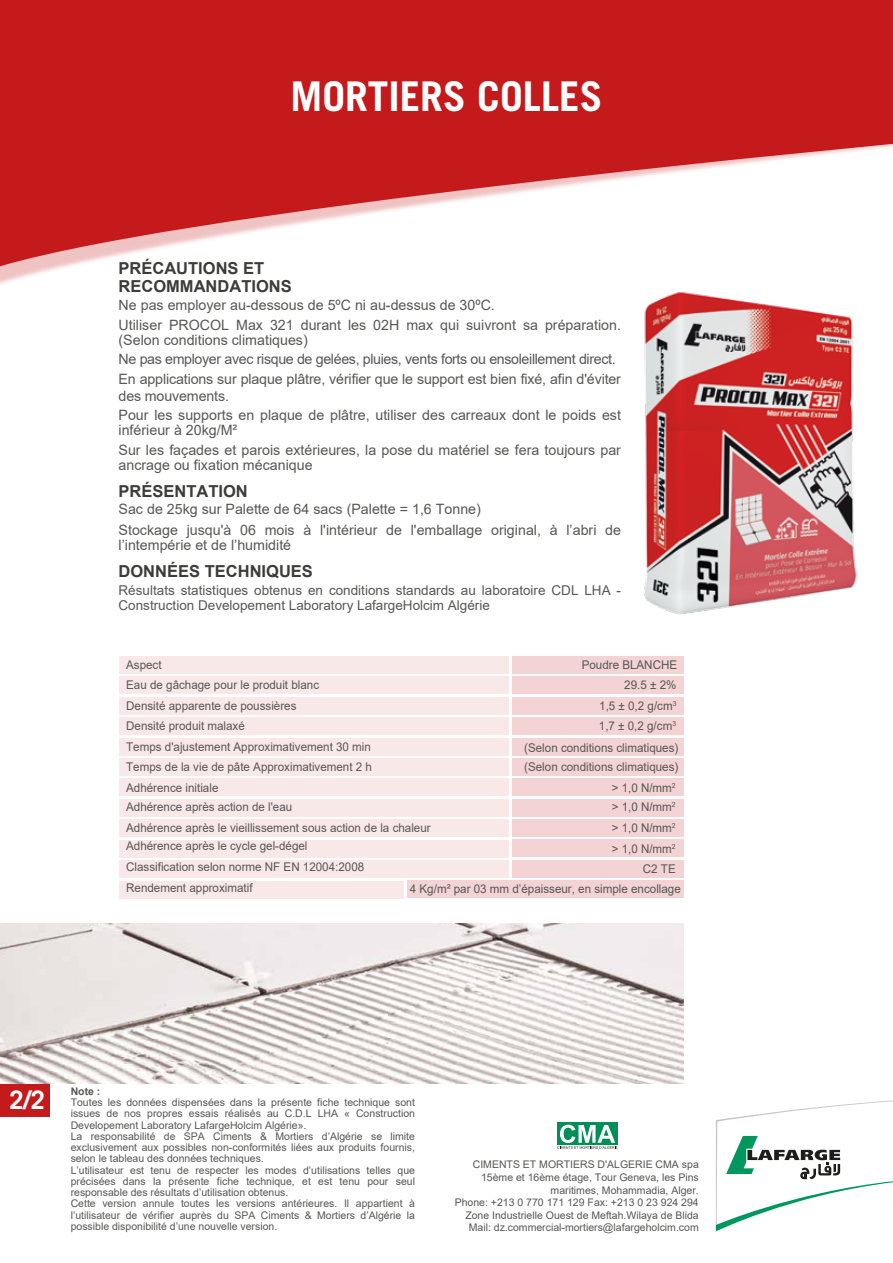
<style>
.page{position:relative;width:893px;height:1263px;background:#fff}
.page>*{position:absolute;margin:0;border:0;box-sizing:border-box;transform-origin:0 0}
.t1{font:700 40.95px "Trade Gothic LT Std";color:#fff}
.t2{font:700 25.5px "Trade Gothic LT Std";color:#fff}
.t3{font:700 16.5px/18px "Arial";color:#3c3c3b}
.t4{font:14.25px/19.5px "Arial";color:#575756}
.t5{font:13.5px/15px "Arial";color:#575756}
.t6{font:12px/20.5px "Arial";color:#575756}
.t7{font:10.5px/11.2px "Arial";color:#575756}
.t8{font:700 10.5px "Arial";color:#575756}
</style>
<div class="page">
<svg style="left:0;top:0;width:893px;height:273px;fill:#c51a1b"></svg>
<svg style="left:716px;top:1100px;width:177px;height:131px"></svg>
<div style="left:557px;top:1122px;width:61px;height:23px;background:#008f59"></div>
<svg style="left:557px;top:1125px;width:61px;height:24px"></svg>
<div style="left:0;top:1083px;width:50px;height:33px;background:#c51a1b"></div>
<div style="left:119px;top:860px;width:389px;height:17px;background:#f9e8e8"></div>
<div style="left:119px;top:656px;width:389px;height:17px;background:#f9e8e8"></div>
<div style="left:119px;top:677px;width:389px;height:17px;background:#f9e8e8"></div>
<div style="left:119px;top:697px;width:389px;height:17px;background:#f9e8e8"></div>
<div style="left:119px;top:718px;width:389px;height:17px;background:#f9e8e8"></div>
<div style="left:119px;top:738px;width:389px;height:17px;background:#f9e8e8"></div>
<div style="left:119px;top:758px;width:389px;height:17px;background:#f9e8e8"></div>
<div style="left:119px;top:779px;width:389px;height:17px;background:#f9e8e8"></div>
<div style="left:119px;top:799px;width:389px;height:17px;background:#f9e8e8"></div>
<div style="left:119px;top:820px;width:389px;height:17px;background:#f9e8e8"></div>
<div style="left:119px;top:840px;width:389px;height:17px;background:#f9e8e8"></div>
<div style="left:512px;top:656px;width:171px;height:17px;background:#f3d3d3"></div>
<div style="left:512px;top:677px;width:171px;height:17px;background:#f3d3d3"></div>
<div style="left:512px;top:697px;width:171px;height:17px;background:#f3d3d3"></div>
<div style="left:512px;top:718px;width:171px;height:17px;background:#f3d3d3"></div>
<div style="left:512px;top:738px;width:171px;height:17px;background:#f3d3d3"></div>
<div style="left:512px;top:758px;width:171px;height:17px;background:#f3d3d3"></div>
<div style="left:512px;top:779px;width:171px;height:17px;background:#f3d3d3"></div>
<div style="left:512px;top:799px;width:171px;height:17px;background:#f3d3d3"></div>
<div style="left:512px;top:819px;width:171px;height:17px;background:#f3d3d3"></div>
<div style="left:512px;top:840px;width:171px;height:17px;background:#f3d3d3"></div>
<div style="left:512px;top:860px;width:171px;height:17px;background:#f3d3d3"></div>
<div style="left:119px;top:881px;width:284px;height:17px;background:#f9e8e8"></div>
<div style="left:407px;top:881px;width:276px;height:17px;background:#f3d3d3"></div>
<img style="left:644px;top:292px;width:213px;height:323px">
<img style="left:0;top:924px;width:683px;height:159px">
<h1 class="t1" style="left:290px;top:71px;width:313px">MORTIERS COLLES</h1>
<h3 class="t3" style="left:119px;top:260px;width:175px">PRÉCAUTIONS ET<br>RECOMMANDATIONS</h3>
<h3 class="t4" style="left:119px;top:296px;width:504px">Ne pas employer au-dessous de 5ºC ni au-dessus de 30ºC.<br>Utiliser PROCOL Max 321 durant les 02H max qui suivront sa préparation.</h3>
<h3 class="t4" style="left:119px;top:330px;width:504px">(Selon conditions climatiques)<br>Ne pas employer avec risque de gelées, pluies, vents forts ou ensoleillement direct.<br>En applications sur plaque plâtre, vérifier que le support est bien fixé, afin d'éviter</h3>
<h3 class="t4" style="left:119px;top:386px;width:504px">des mouvements.<br>Pour les supports en plaque de plâtre, utiliser des carreaux dont le poids est</h3>
<h3 class="t4" style="left:119px;top:421px;width:504px">inférieur à 20kg/M²<br>Sur les façades et parois extérieures, la pose du matériel se fera toujours par</h3>
<h3 class="t4" style="left:119px;top:455px;width:196px">ancrage ou fixation mécanique</h3>
<h3 class="t3" style="left:119px;top:482px;width:131px">PRÉSENTATION</h3>
<h3 class="t4" style="left:119px;top:498px;width:504px;line-height:21px">Sac de 25kg sur Palette de 64 sacs (Palette = 1,6 Tonne)<br>Stockage jusqu'à 06 mois à l'intérieur de l'emballage original, à l’abri de</h3>
<h3 class="t4" style="left:119px;top:535px;width:174px">l’intempérie et de l’humidité</h3>
<h3 class="t3" style="left:119px;top:562px;width:196px">DONNÉES TECHNIQUES</h3>
<p class="t5" style="left:119px;top:583px;width:504px">Résultats statistiques obtenus en conditions standards au laboratoire CDL LHA -<br>Construction Developement Laboratory LafargeHolcim Algérie</p>
<p class="t6" style="left:126px;top:654px;width:37px">Aspect</p>
<p class="t6" style="left:582px;top:654px;width:97px">Poudre BLANCHE</p>
<p class="t6" style="left:126px;top:674px;width:194px">Eau de gâchage pour le produit blanc</p>
<p class="t6" style="left:624px;top:674px;width:54px">29.5 ± 2%</p>
<p class="t6" style="left:126px;top:696px;width:172px">Densité apparente de poussières</p>
<p class="t6" style="left:599px;top:696px;width:79px">1,5 ± 0,2 g/cm<sup>3</sup></p>
<p class="t6" style="left:126px;top:715px;width:246px;line-height:21.3px">Densité produit malaxé<br>Temps d'ajustement Approximativement 30 min</p>
<p class="t6" style="left:599px;top:715px;width:79px">1,7 ± 0,2 g/cm<sup>3</sup></p>
<p class="t6" style="left:524px;top:737px;width:156px">(Selon conditions climatiques)</p>
<p class="t6" style="left:126px;top:757px;width:247px">Temps de la vie de pâte Approximativement 2 h</p>
<p class="t6" style="left:524px;top:757px;width:156px">(Selon conditions climatiques)</p>
<p class="t6" style="left:126px;top:777px;width:94px">Adhérence initiale</p>
<p class="t6" style="left:612px;top:777px;width:66px">&gt; 1,0 N/mm<sup>2</sup></p>
<p class="t6" style="left:126px;top:797px;width:306px">Adhérence après action de l'eau<br>Adhérence après le vieillissement sous action de la chaleur</p>
<p class="t6" style="left:126px;top:835px;width:240px">Adhérence après le cycle gel-dégel<br>Classification selon norme NF EN 12004:2008</p>
<p class="t6" style="left:612px;top:797px;width:66px;text-align:right">&gt; 1,0 N/mm<sup>2 </sup>&gt; 1,0 N/mm<sup>2 </sup>&gt; 1,0 N/mm<sup>2<br></sup>C2 TE</p>
<p class="t6" style="left:126px;top:877px;width:128px">Rendement approximatif</p>
<p class="t6" style="left:410px;top:878px;width:272px">4 Kg/m² par 03 mm d’épaisseur, en simple encollage</p>
<h2 class="t2" style="left:10px;top:1085px;width:37px">2/2</h2>
<p class="t8" style="left:71px;top:1084px;width:31px">Note :</p>
<p class="t7" style="left:71px;top:1097px;width:346px">Toutes les données dispensées dans la présente fiche technique sont issues de nos propres essais réalisés au C.D.L LHA « Construction Developement Laboratory LafargeHolcim Algérie».<br>La responsabilité de SPA Ciments &amp; Mortiers d’Algérie se limite exclusivement aux possibles non-conformités liées aux produits fournis, selon le tableau des données techniques.<br>L’utilisateur est tenu de respecter les modes d’utilisations telles que précisées dans la présente fiche technique, et est tenu pour seul responsable des résultats d’utilisation obtenus.<br>Cette version annule toutes les versions antérieures. Il appartient à l’utilisateur de vérifier auprès du SPA Ciments &amp; Mortiers d’Algérie la possible disponibilité d’une nouvelle version.</p>
<p class="t7" style="left:455px;top:1158px;width:246px;line-height:12.6px;text-align:right">CIMENTS ET MORTIERS D'ALGERIE CMA spa 15ème et 16ème étage, Tour Geneva, les Pins maritimes, Mohammadia, Alger.<br>Phone: +213 0 770 171 129 Fax: +213 0 23 924 294<br>Zone Industrielle Ouest de Meftah.Wilaya de Blida Mail: dz.commercial-mortiers@lafargeholcim.com</p>
</div>
